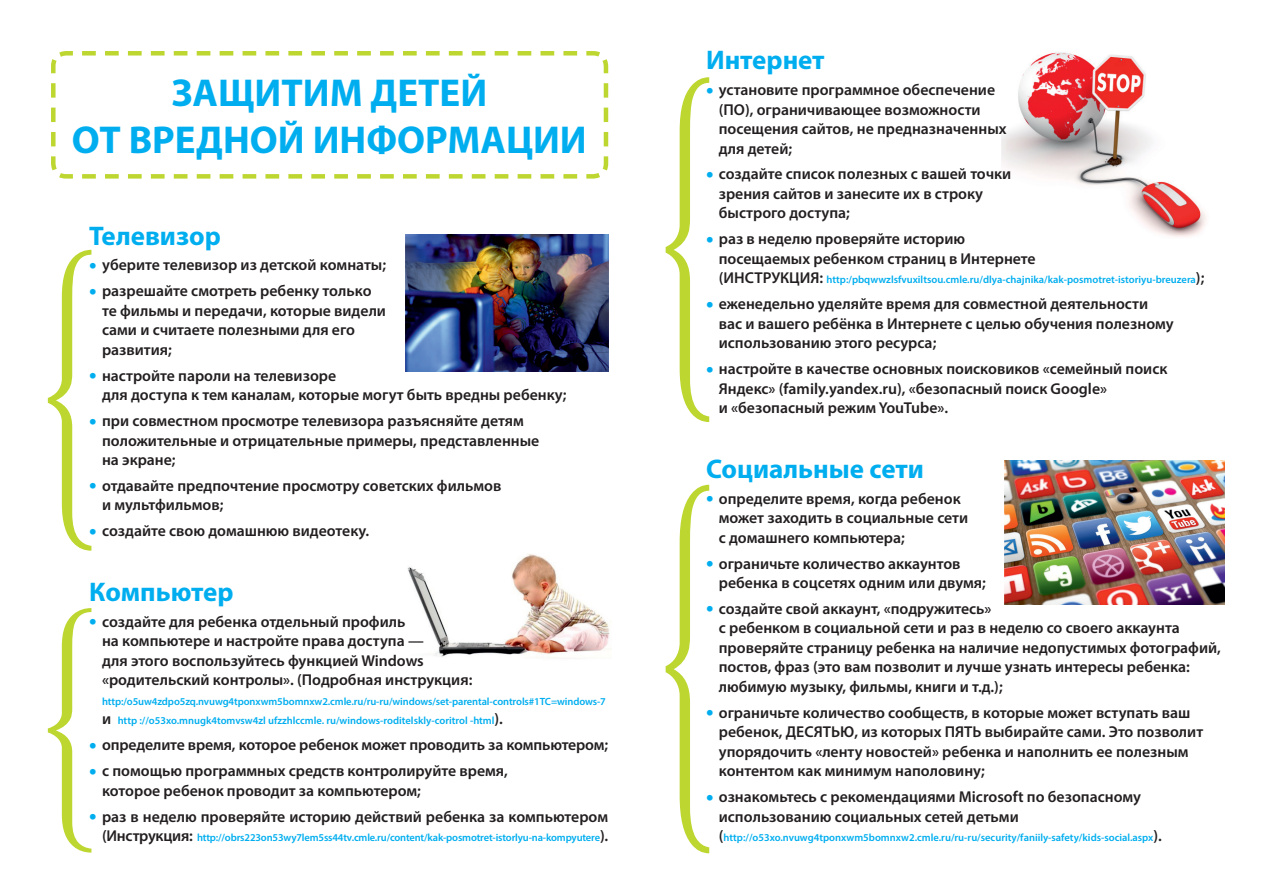
<style>
.page{position:relative;width:1276px;height:893px;background:#fff}
.page>*{position:absolute;margin:0;border:0;box-sizing:border-box;transform-origin:0 0}
.t1{font:700 39px/46.8px "Myriad Pro";color:#00aeef;text-align:center}
.t2{font:700 27px "Myriad Pro";color:#00aeef}
.t3{font:600 15.75px/19.5px "Myriad Pro";color:#231f20}
.t4{font:600 10.5px/19.5px "Myriad Pro";letter-spacing:-.005em;color:#00aeef}
.s1{font-size:24px;color:#00aeef}
.s2{font-size:15.75px;color:#231f20}
</style>
<div class="page">
<img style="left:1001px;top:52px;width:205px;height:185px">
<img style="left:407px;top:554px;width:203px;height:104px">
<img style="left:406px;top:235px;width:202px;height:136px">
<svg style="left:51px;top:51px;width:558px;height:128px"></svg>
<img style="left:1004px;top:461px;width:221px;height:144px">
<svg style="left:48px;top:250px;width:43px;height:301px"></svg>
<svg style="left:48px;top:608px;width:43px;height:245px"></svg>
<svg style="left:665px;top:77px;width:44px;height:345px"></svg>
<svg style="left:665px;top:485px;width:44px;height:368px"></svg>
<h1 class="t1" style="left:72px;top:68px;width:516px">ЗАЩИТИМ ДЕТЕЙ<br>ОТ ВРЕДНОЙ ИНФОРМАЦИИ</h1>
<h2 class="t2" style="left:89px;top:218px;width:133px">Телевизор</h2>
<p class="t3" style="left:89px;top:255px;width:298px"><span class="s1">•</span> уберите телевизор из детской комнаты;</p>
<p class="t3" style="left:102px;top:281px;width:285px;text-indent:-13px"><span class="s1">•</span> разрешайте смотреть ребенку только те фильмы и передачи, которые видели сами и считаете полезными для его развития;</p>
<p class="t3" style="left:102px;top:365px;width:466px;text-indent:-13px"><span class="s1">•</span> настройте пароли на телевизоре<br>для доступа к тем каналам, которые могут быть вредны ребенку;</p>
<p class="t3" style="left:102px;top:411px;width:439px;text-indent:-13px"><span class="s1">•</span> при совместном просмотре телевизора разъясняйте детям положительные и отрицательные примеры, представленные на экране;</p>
<p class="t3" style="left:102px;top:475px;width:401px;text-indent:-13px"><span class="s1">•</span> отдавайте предпочтение просмотру советских фильмов и мультфильмов;</p>
<p class="t3" style="left:89px;top:521px;width:281px"><span class="s1">•</span> создайте свою домашнюю видеотеку.</p>
<h2 class="t2" style="left:89px;top:574px;width:146px">Компьютер</h2>
<p class="t3" style="left:102px;top:611px;width:372px;text-indent:-13px"><span class="s1">•</span> создайте для ребенка отдельный профиль<br>на компьютере и настройте права доступа —<br>для этого воспользуйтесь функцией Windows «родительский контролы». (Подробная инструкция:</p>
<p class="t4" style="left:102px;top:691px;width:505px">http:/o5uw4zdpo5zq.nvuwg4tponxwm5bomnxw2.cmle.ru/ru-ru/windows/set-parental-controls#1TC=windows-7 <span class="s2">и</span> http ://o53xo.mnugk4tomvsw4zl ufzzhlccmle. ru/windows-roditelskly-coritrol -html<span class="s2">).</span></p>
<p class="t3" style="left:89px;top:735px;width:520px"><span class="s1">•</span> определите время, которое ребенок может проводить за компьютером;</p>
<p class="t3" style="left:102px;top:761px;width:407px;text-indent:-13px"><span class="s1">•</span> с помощью программных средств контролируйте время, которое ребенок проводит за компьютером;</p>
<p class="t3" style="left:89px;top:806px;width:520px"><span class="s1">•</span> раз в неделю проверяйте историю действий ребенка за компьютером</p>
<p class="t4" style="left:102px;top:827px;width:507px"><span class="s2">(Инструкция:</span> http://obrs223on53wy7lem5ss44tv.cmle.ru/content/kak-posmotret-istorlyu-na-kompyutere<span class="s2">).</span></p>
<h2 class="t2" style="left:706px;top:42px;width:120px">Интернет</h2>
<p class="t3" style="left:719px;top:80px;width:289px;text-indent:-13px"><span class="s1">•</span> установите программное обеспечение (ПО), ограничивающее возможности посещения сайтов, не предназначенных для детей;</p>
<p class="t3" style="left:719px;top:164px;width:294px;text-indent:-13px"><span class="s1">•</span> создайте список полезных с вашей точки зрения сайтов и занесите их в строку быстрого доступа;</p>
<p class="t3" style="left:719px;top:229px;width:318px;text-indent:-13px"><span class="s1">•</span> раз в неделю проверяйте историю посещаемых ребенком страниц в Интернете</p>
<p class="t4" style="left:719px;top:270px;width:487px"><span class="s2">(ИНСТРУКЦИЯ:</span> http:/pbqwwzlsfvuxiltsou.cmle.ru/dlya-chajnika/kak-posmotret-istoriyu-breuzera<span class="s2">);</span></p>
<p class="t3" style="left:719px;top:294px;width:456px;text-indent:-13px"><span class="s1">•</span> еженедельно уделяйте время для совместной деятельности вас и вашего ребёнка в Интернете с целью обучения полезному использованию этого ресурса;</p>
<p class="t3" style="left:719px;top:359px;width:450px;text-indent:-13px"><span class="s1">•</span> настройте в качестве основных поисковиков «семейный поиск<br>Яндекс» (family.yandex.ru), «безопасный поиск Google»<br>и «безопасный режим YouTube».</p>
<h2 class="t2" style="left:706px;top:451px;width:219px">Социальные сети</h2>
<p class="t3" style="left:719px;top:488px;width:251px;text-indent:-13px"><span class="s1">•</span> определите время, когда ребенок может заходить в социальные сети с домашнего компьютера;</p>
<p class="t3" style="left:719px;top:553px;width:269px;text-indent:-13px"><span class="s1">•</span> ограничьте количество аккаунтов ребенка в соцсетях одним или двумя;</p>
<p class="t3" style="left:719px;top:598px;width:503px;text-indent:-13px"><span class="s1">•</span> создайте свой аккаунт, «подружитесь»<br>с ребенком в социальной сети и раз в неделю со своего аккаунта проверяйте страницу ребенка на наличие недопустимых фотографий, постов, фраз (это вам позволит и лучше узнать интересы ребенка: любимую музыку, фильмы, книги и т.д.);</p>
<p class="t3" style="left:719px;top:702px;width:486px;text-indent:-13px"><span class="s1">•</span> ограничьте количество сообществ, в которые может вступать ваш ребенок, ДЕСЯТЬЮ, из которых ПЯТЬ выбирайте сами. Это позволит упорядочить «ленту новостей» ребенка и наполнить ее полезным контентом как минимум наполовину;</p>
<p class="t3" style="left:719px;top:787px;width:424px;text-indent:-13px"><span class="s1">•</span> ознакомьтесь с рекомендациями Microsoft по безопасному использованию социальных сетей детьми</p>
<p class="t4" style="left:719px;top:828px;width:444px"><span class="s2">(</span>http://o53xo.nvuwg4tponxwm5bomnxw2.cmle.ru/ru-ru/security/faniily-safety/kids-social.aspx<span class="s2">).</span></p>
</div>
